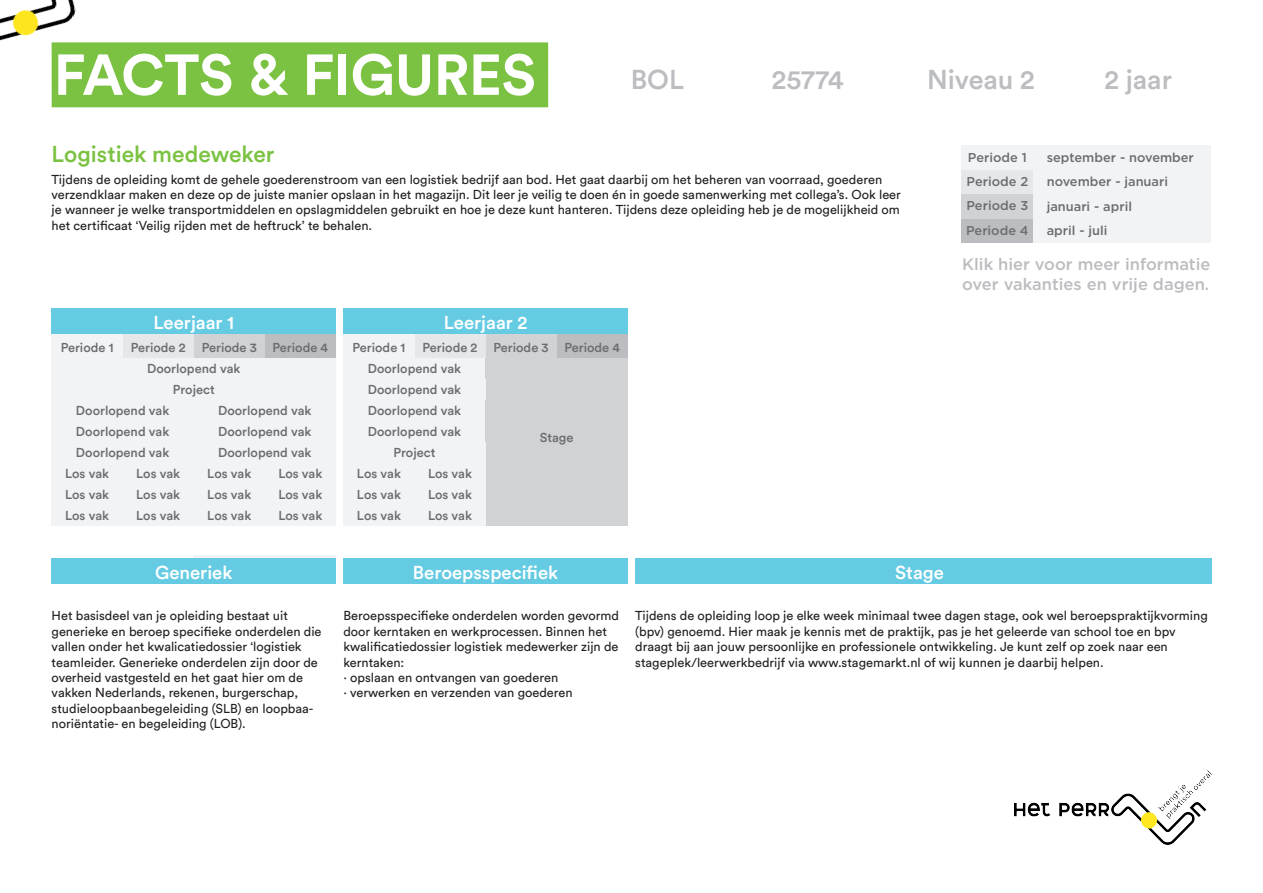
<style>
.page{position:relative;width:1263px;height:893px;background:#fff}
.page>*{position:absolute;margin:0;border:0;box-sizing:border-box;transform-origin:0 0}
.t1{font:700 57px "Circular Std";letter-spacing:-.01em;color:#fff}
.t2{font:500 27.15px "Circular Std";color:#bcbdc0}
.t3{font:500 22.8px "Circular Std";color:#7cc242}
.t4{font:500 18.6px "Circular Std";color:#fff}
.t5{font:500 16.5px/19.8px "Gotham";color:#bcbdc0}
.t6{font:12.9px/15.5px "Circular Std";color:#231f20}
.t7{font:500 12.9px/21px "Circular Std";color:#6c6d70}
.t8{font:500 12.9px/24.5px "Gotham";color:#6c6d70}
</style>
<div class="page">
<div style="left:52px;top:42px;width:496px;height:65px;background:#7bc142"></div>
<div style="left:265px;top:334px;width:71px;height:24px;background:#bcbdc0"></div>
<div style="left:194px;top:334px;width:71px;height:24px;background:#d1d2d4"></div>
<div style="left:123px;top:334px;width:71px;height:24px;background:#e6e7e9"></div>
<div style="left:52px;top:334px;width:71px;height:24px;background:#f2f3f4"></div>
<div style="left:52px;top:308px;width:284px;height:26px;background:#65cbe3"></div>
<div style="left:52px;top:358px;width:284px;height:21px;background:#f2f3f4"></div>
<div style="left:343px;top:308px;width:285px;height:26px;background:#65cbe3"></div>
<div style="left:52px;top:379px;width:284px;height:21px;background:#f2f3f4"></div>
<div style="left:52px;top:400px;width:142px;height:21px;background:#f2f3f4"></div>
<div style="left:52px;top:421px;width:142px;height:21px;background:#f2f3f4"></div>
<div style="left:52px;top:442px;width:142px;height:21px;background:#f2f3f4"></div>
<div style="left:194px;top:400px;width:142px;height:21px;background:#f2f3f4"></div>
<div style="left:194px;top:421px;width:142px;height:21px;background:#f2f3f4"></div>
<div style="left:194px;top:442px;width:142px;height:21px;background:#f2f3f4"></div>
<div style="left:194px;top:555px;width:142px;height:21px;background:#f2f3f4"></div>
<div style="left:52px;top:463px;width:71px;height:21px;background:#f2f3f4"></div>
<div style="left:123px;top:463px;width:71px;height:21px;background:#f2f3f4"></div>
<div style="left:194px;top:463px;width:71px;height:21px;background:#f2f3f4"></div>
<div style="left:265px;top:463px;width:71px;height:21px;background:#f2f3f4"></div>
<div style="left:52px;top:484px;width:71px;height:21px;background:#f2f3f4"></div>
<div style="left:123px;top:484px;width:71px;height:21px;background:#f2f3f4"></div>
<div style="left:194px;top:484px;width:71px;height:21px;background:#f2f3f4"></div>
<div style="left:265px;top:484px;width:71px;height:21px;background:#f2f3f4"></div>
<div style="left:52px;top:505px;width:71px;height:21px;background:#f2f3f4"></div>
<div style="left:123px;top:505px;width:71px;height:21px;background:#f2f3f4"></div>
<div style="left:194px;top:505px;width:71px;height:21px;background:#f2f3f4"></div>
<div style="left:265px;top:505px;width:71px;height:21px;background:#f2f3f4"></div>
<div style="left:557px;top:334px;width:71px;height:24px;background:#bcbdc0"></div>
<div style="left:486px;top:334px;width:71px;height:24px;background:#d1d2d4"></div>
<div style="left:414px;top:334px;width:72px;height:24px;background:#e6e7e9"></div>
<div style="left:343px;top:334px;width:71px;height:24px;background:#f2f3f4"></div>
<div style="left:343px;top:400px;width:143px;height:21px;background:#f2f3f4"></div>
<div style="left:343px;top:421px;width:143px;height:21px;background:#f2f3f4"></div>
<div style="left:343px;top:358px;width:143px;height:21px;background:#f2f3f4"></div>
<div style="left:486px;top:358px;width:142px;height:168px;background:#d1d2d4"></div>
<div style="left:343px;top:379px;width:143px;height:21px;background:#f2f3f4"></div>
<div style="left:343px;top:442px;width:143px;height:21px;background:#f2f3f4"></div>
<div style="left:343px;top:463px;width:71px;height:21px;background:#f2f3f4"></div>
<div style="left:414px;top:463px;width:72px;height:21px;background:#f2f3f4"></div>
<div style="left:343px;top:484px;width:71px;height:21px;background:#f2f3f4"></div>
<div style="left:414px;top:484px;width:72px;height:21px;background:#f2f3f4"></div>
<div style="left:343px;top:505px;width:71px;height:21px;background:#f2f3f4"></div>
<div style="left:414px;top:505px;width:72px;height:21px;background:#f2f3f4"></div>
<div style="left:52px;top:558px;width:284px;height:26px;background:#65cbe3"></div>
<div style="left:343px;top:558px;width:285px;height:26px;background:#65cbe3"></div>
<div style="left:635px;top:558px;width:576px;height:26px;background:#65cbe3"></div>
<img style="left:1014px;top:771px;width:197px;height:73px">
<img style="left:0;top:0;width:78px;height:86px">
<div style="left:962px;top:218px;width:71px;height:25px;background:#bcbdc0"></div>
<div style="left:962px;top:194px;width:71px;height:24px;background:#d1d2d4"></div>
<div style="left:962px;top:170px;width:71px;height:24px;background:#e6e7e9"></div>
<div style="left:962px;top:145px;width:71px;height:25px;background:#f2f3f4"></div>
<div style="left:1033px;top:145px;width:177px;height:25px;background:#f2f3f4"></div>
<div style="left:1033px;top:170px;width:177px;height:24px;background:#f2f3f4"></div>
<div style="left:1033px;top:194px;width:177px;height:24px;background:#f2f3f4"></div>
<div style="left:1033px;top:218px;width:177px;height:25px;background:#f2f3f4"></div>
<h1 class="t1" style="left:54px;top:38px;width:484px">FACTS &amp; FIGURES</h1>
<h3 class="t3" style="left:52px;top:140px;width:224px">Logistiek medeweker</h3>
<h2 class="t2" style="left:631px;top:62px;width:55px">BOL</h2>
<h2 class="t2" style="left:772px;top:62px;width:73px">25774</h2>
<p class="t6" style="left:52px;top:171px;width:851px">Tijdens de opleiding komt de gehele goederenstroom van een logistiek bedrijf aan bod. Het gaat daarbij om het beheren van voorraad, goederen verzendklaar maken en deze op de juiste manier opslaan in het magazijn. Dit leer je veilig te doen én in goede samenwerking met collega’s. Ook leer je wanneer je welke transportmiddelen en opslagmiddelen gebruikt en hoe je deze kunt hanteren. Tijdens deze opleiding heb je de mogelijkheid om het certificaat ‘Veilig rijden met de heftruck’ te behalen.</p>
<p class="t7" style="left:61px;top:337px;width:54px">Periode 1</p>
<h3 class="t4" style="left:153px;top:311px;width:82px">Leerjaar 1</h3>
<p class="t7" style="left:131px;top:337px;width:56px">Periode 2</p>
<p class="t7" style="left:202px;top:337px;width:128px">Periode 3 Periode 4</p>
<p class="t7" style="left:353px;top:337px;width:54px">Periode 1</p>
<h3 class="t4" style="left:444px;top:311px;width:85px">Leerjaar 2</h3>
<p class="t7" style="left:423px;top:337px;width:56px">Periode 2</p>
<p class="t7" style="left:494px;top:337px;width:128px">Periode 3 Periode 4</p>
<p class="t7" style="left:147px;top:358px;width:95px">Doorlopend vak</p>
<p class="t7" style="left:173px;top:379px;width:43px">Project</p>
<p class="t7" style="left:76px;top:400px;width:95px">Doorlopend vak</p>
<p class="t7" style="left:76px;top:421px;width:95px">Doorlopend vak</p>
<p class="t7" style="left:76px;top:442px;width:95px">Doorlopend vak</p>
<p class="t7" style="left:218px;top:400px;width:95px;text-align:justify">Doorlopend vak Doorlopend vak Doorlopend vak</p>
<p class="t7" style="left:65px;top:463px;width:46px">Los vak</p>
<p class="t7" style="left:136px;top:463px;width:46px">Los vak</p>
<p class="t7" style="left:207px;top:463px;width:46px">Los vak</p>
<p class="t7" style="left:278px;top:463px;width:46px">Los vak</p>
<p class="t7" style="left:65px;top:483px;width:46px">Los vak</p>
<p class="t7" style="left:136px;top:483px;width:46px">Los vak</p>
<p class="t7" style="left:207px;top:483px;width:46px">Los vak</p>
<p class="t7" style="left:278px;top:483px;width:46px">Los vak</p>
<p class="t7" style="left:65px;top:504px;width:46px">Los vak</p>
<p class="t7" style="left:136px;top:504px;width:46px">Los vak</p>
<p class="t7" style="left:207px;top:504px;width:46px">Los vak</p>
<p class="t7" style="left:278px;top:504px;width:46px">Los vak</p>
<p class="t7" style="left:368px;top:358px;width:95px">Doorlopend vak<br>Doorlopend vak</p>
<p class="t7" style="left:368px;top:400px;width:95px">Doorlopend vak<br>Doorlopend vak</p>
<p class="t7" style="left:357px;top:442px;width:80px;text-indent:37px">Project<br>Los vak</p>
<p class="t7" style="left:428px;top:463px;width:46px">Los vak</p>
<p class="t7" style="left:357px;top:483px;width:46px">Los vak</p>
<p class="t7" style="left:428px;top:483px;width:46px">Los vak</p>
<p class="t7" style="left:357px;top:504px;width:46px">Los vak</p>
<p class="t7" style="left:428px;top:504px;width:46px">Los vak</p>
<p class="t7" style="left:540px;top:427px;width:35px">Stage</p>
<h2 class="t2" style="left:927px;top:62px;width:109px">Niveau 2</h2>
<h2 class="t2" style="left:1104px;top:62px;width:69px">2 jaar</h2>
<p class="t8" style="left:968px;top:145px;width:60px">Periode 1</p>
<p class="t8" style="left:1047px;top:145px;width:149px">september - november november - januari januari - april<br>april - juli</p>
<p class="t8" style="left:966px;top:169px;width:64px;text-align:justify">Periode 2<br>Periode 3<br>Periode 4</p>
<p class="t5" style="left:962px;top:254px;width:250px">Klik hier voor meer informatie over vakanties en vrije dagen.</p>
<h3 class="t4" style="left:155px;top:561px;width:79px">Generiek</h3>
<h3 class="t4" style="left:413px;top:561px;width:147px">Beroepsspecifiek</h3>
<h3 class="t4" style="left:895px;top:560px;width:50px">Stage</h3>
<p class="t6" style="left:52px;top:608px;width:271px">Het basisdeel van je opleiding bestaat uit generieke en beroep specifieke onderdelen die vallen onder het kwalicatiedossier ‘logistiek teamleider. Generieke onderdelen zijn door de overheid vastgesteld en het gaat hier om de vakken Nederlands, rekenen, burgerschap, studieloopbaanbegeleiding (SLB) en loopbaa&shy;noriëntatie- en begeleiding (LOB).</p>
<p class="t6" style="left:343px;top:608px;width:277px">Beroepsspecifieke onderdelen worden gevormd door kerntaken en werkprocessen. Binnen het kwalificatiedossier logistiek medewerker zijn de kerntaken:<br>· opslaan en ontvangen van goederen<br>· verwerken en verzenden van goederen</p>
<p class="t6" style="left:635px;top:608px;width:574px">Tijdens de opleiding loop je elke week minimaal twee dagen stage, ook wel beroepspraktijkvorming (bpv) genoemd. Hier maak je kennis met de praktijk, pas je het geleerde van school toe en bpv draagt bij aan jouw persoonlijke en professionele ontwikkeling. Je kunt zelf op zoek naar een stageplek/leerwerkbedrijf via www.stagemarkt.nl of wij kunnen je daarbij helpen.</p>
</div>
